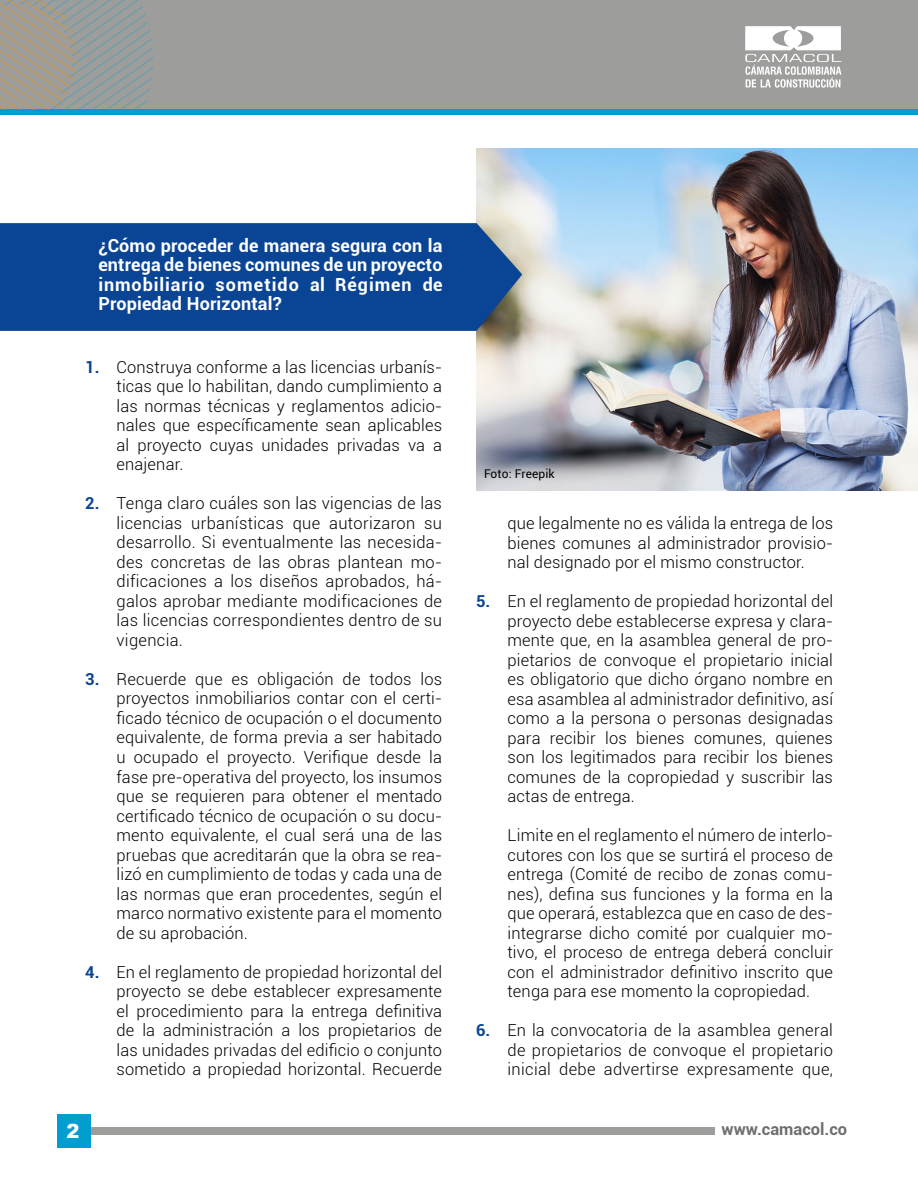
<style>
.page{position:relative;width:918px;height:1188px;background:#fff}
.page>*{position:absolute;margin:0;border:0;box-sizing:border-box;transform-origin:0 0}
.t1{font:900 19.5px "Arial";color:#fff}
.t2{font:700 18px/19.5px "Roboto";letter-spacing:.05em;color:#fff;text-align:justify}
.t3{font:300 16.5px/19.5px "Roboto";letter-spacing:.01em;color:#000;text-align:justify}
.t4{font:700 16.5px "Roboto";color:#706f6f}
.t5{font:12px "Roboto";letter-spacing:.01em;color:#000}
.s1{font-weight:700;color:#0a4495}
</style>
<div class="page">
<div style="left:0;top:0;width:918px;height:109px;background:#9d9d9c"></div>
<div style="left:0;top:109px;width:918px;height:6px;background:#009dd1"></div>
<svg style="left:0;top:0;width:154px;height:109px"></svg>
<div style="left:58px;top:1127px;width:657px;height:7px;background:#9d9d9c"></div>
<div style="left:57px;top:1114px;width:33px;height:33px;background:#009dd1"></div>
<svg style="left:745px;top:26px;width:96px;height:62px"></svg>
<img style="left:476px;top:149px;width:442px;height:341px">
<div style="left:0;top:223px;width:522px;height:108px;background:#0a4495"></div>
<p class="t2" style="left:98px;top:235px;width:346px">¿Cómo proceder de manera segura con la entrega de bienes comunes de un proyecto inmobiliario sometido al Régimen de Propiedad Horizontal?</p>
<p class="t3" style="left:117px;top:357px;width:327px;text-indent:-31px"><span class="s1">1.</span> Construya conforme a las licencias urbanís&shy;ticas que lo habilitan, dando cumplimiento a las normas técnicas y reglamentos adicio&shy;nales que específicamente sean aplicables al proyecto cuyas unidades privadas va a enajenar.</p>
<p class="t3" style="left:117px;top:493px;width:327px;text-indent:-31px"><span class="s1">2.</span> Tenga claro cuáles son las vigencias de las licencias urbanísticas que autorizaron su desarrollo. Si eventualmente las necesida&shy;des concretas de las obras plantean mo&shy;dificaciones a los diseños aprobados, há&shy;galos aprobar mediante modificaciones de las licencias correspondientes dentro de su vigencia.</p>
<p class="t3" style="left:117px;top:669px;width:327px;text-indent:-31px"><span class="s1">3.</span> Recuerde que es obligación de todos los proyectos inmobiliarios contar con el certi&shy;ficado técnico de ocupación o el documento equivalente, de forma previa a ser habitado u ocupado el proyecto. Verifique desde la fase pre-operativa del proyecto, los insumos que se requieren para obtener el mentado certificado técnico de ocupación o su docu&shy;mento equivalente, el cual será una de las pruebas que acreditarán que la obra se rea&shy;lizó en cumplimiento de todas y cada una de las normas que eran procedentes, según el marco normativo existente para el momento de su aprobación.</p>
<p class="t3" style="left:117px;top:961px;width:327px;text-indent:-31px"><span class="s1">4.</span> En el reglamento de propiedad horizontal del proyecto se debe establecer expresamente el procedimiento para la entrega definitiva de la administración a los propietarios de las unidades privadas del edificio o conjunto sometido a propiedad horizontal. Recuerde</p>
<p class="t5" style="left:484px;top:465px;width:72px">Foto: Freepik</p>
<p class="t3" style="left:508px;top:513px;width:327px">que legalmente no es válida la entrega de los bienes comunes al administrador provisio&shy;nal designado por el mismo constructor.</p>
<p class="t3" style="left:508px;top:591px;width:327px;text-indent:-31px"><span class="s1">5.</span> En el reglamento de propiedad horizontal del proyecto debe establecerse expresa y clara&shy;mente que, en la asamblea general de pro&shy;pietarios de convoque el propietario inicial es obligatorio que dicho órgano nombre en esa asamblea al administrador definitivo, así como a la persona o personas designadas para recibir los bienes comunes, quienes son los legitimados para recibir los bienes comunes de la copropiedad y suscribir las actas de entrega.</p>
<p class="t3" style="left:508px;top:825px;width:327px">Limite en el reglamento el número de interlo&shy;cutores con los que se surtirá el proceso de entrega (Comité de recibo de zonas comu&shy;nes), defina sus funciones y la forma en la que operará, establezca que en caso de des&shy;integrarse dicho comité por cualquier mo&shy;tivo, el proceso de entrega deberá concluir con el administrador definitivo inscrito que tenga para ese momento la copropiedad.</p>
<p class="t3" style="left:508px;top:1020px;width:327px;text-indent:-31px"><span class="s1">6.</span> En la convocatoria de la asamblea general de propietarios de convoque el propietario inicial debe advertirse expresamente que,</p>
<p class="t1" style="left:66px;top:1116px;width:15px">2</p>
<p class="t4" style="left:722px;top:1118px;width:127px">www.camacol.co</p>
</div>
